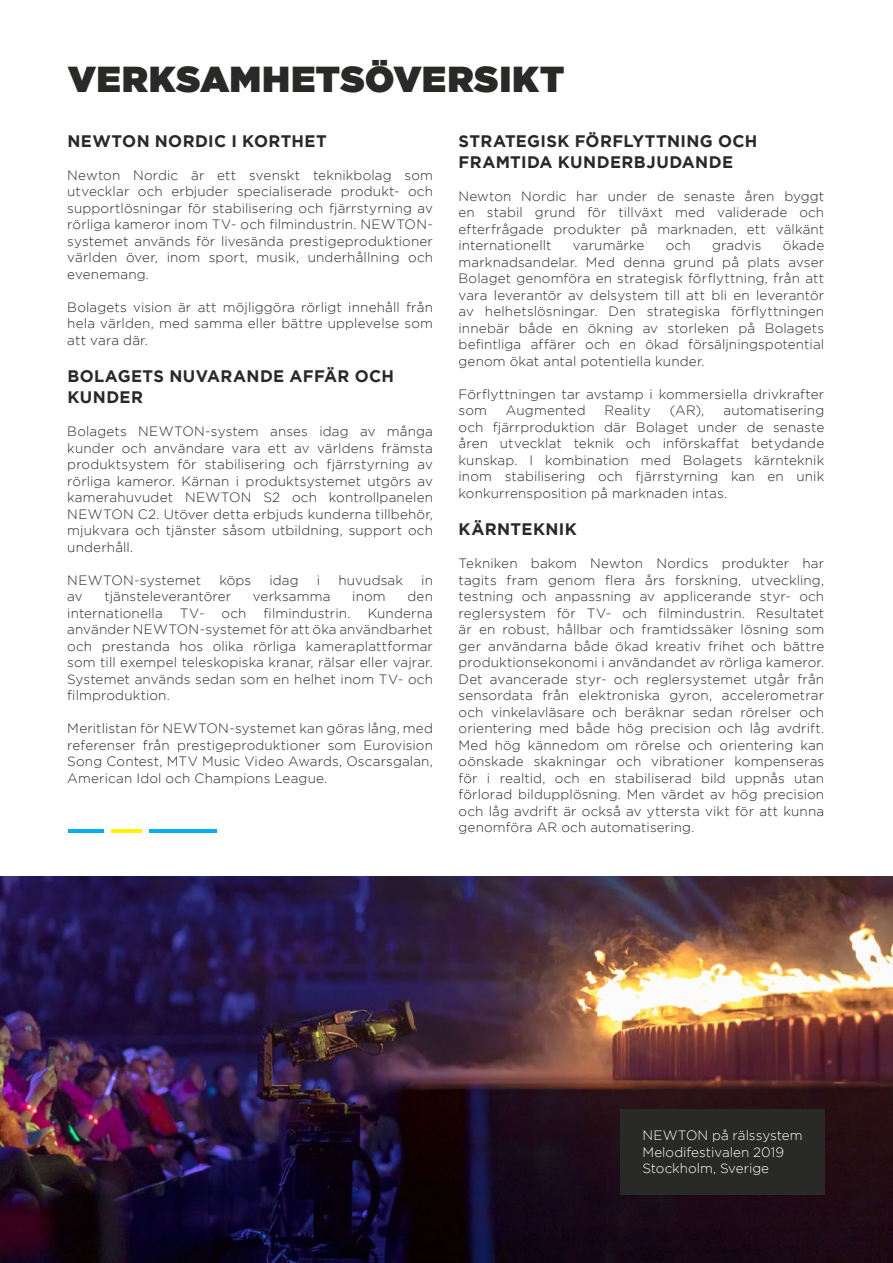
<style>
.page{position:relative;width:893px;height:1263px;background:#fff}
.page>*{position:absolute;margin:0;border:0;box-sizing:border-box;transform-origin:0 0}
.t1{font:36px "Gotham Ultra";letter-spacing:.03em;color:#292928}
.t2{font:700 16.65px/21px "Gotham";letter-spacing:.02em;color:#292928}
.t3{font:300 13.5px/16.5px "Gotham";letter-spacing:.01em;color:#292928;text-align:justify}
.t4{font:300 13.5px/16.5px "Gotham";color:#fff}
</style>
<div class="page">
<img style="left:0;top:876px;width:893px;height:387px">
<div style="left:621px;top:1109px;width:204px;height:85px;background:#292928"></div>
<hr style="left:68px;top:829px;width:35px;height:3px;background:#00aff2">
<hr style="left:111px;top:829px;width:31px;height:3px;background:#fff300">
<hr style="left:149px;top:829px;width:67px;height:3px;background:#00aff2">
<h1 class="t1" style="left:68px;top:59px;width:498px">VERKSAMHETSÖVERSIKT</h1>
<p class="t2" style="left:67px;top:130px;width:261px">NEWTON NORDIC I KORTHET</p>
<p class="t3" style="left:67px;top:167px;width:367px">Newton Nordic är ett svenskt teknikbolag som utvecklar och erbjuder specialiserade produkt- och supportlösningar för stabilisering och fjärrstyrning av rörliga kameror inom TV- och filmindustrin. NEWTON&shy;systemet används för livesända prestigeproduktioner världen över, inom sport, musik, underhållning och evenemang.</p>
<p class="t3" style="left:67px;top:299px;width:367px">Bolagets vision är att möjliggöra rörligt innehåll från hela världen, med samma eller bättre upplevelse som att vara där.</p>
<p class="t2" style="left:67px;top:365px;width:328px">BOLAGETS NUVARANDE AFFÄR OCH<br>KUNDER</p>
<p class="t3" style="left:67px;top:423px;width:367px">Bolagets NEWTON-system anses idag av många kunder och användare vara ett av världens främsta produktsystem för stabilisering och fjärrstyrning av rörliga kameror. Kärnan i produktsystemet utgörs av kamerahuvudet NEWTON S2 och kontrollpanelen NEWTON C2. Utöver detta erbjuds kunderna tillbehör, mjukvara och tjänster såsom utbildning, support och underhåll.</p>
<p class="t3" style="left:67px;top:572px;width:135px">NEWTON-systemet</p>
<p class="t3" style="left:219px;top:572px;width:33px">köps</p>
<p class="t3" style="left:269px;top:572px;width:31px">idag</p>
<p class="t3" style="left:317px;top:572px;width:5px">i</p>
<p class="t3" style="left:338px;top:572px;width:66px">huvudsak</p>
<p class="t3" style="left:421px;top:572px;width:13px">in</p>
<p class="t3" style="left:67px;top:588px;width:17px">av</p>
<p class="t3" style="left:104px;top:588px;width:128px">tjänsteleverantörer</p>
<p class="t3" style="left:253px;top:588px;width:79px">verksamma</p>
<p class="t3" style="left:352px;top:588px;width:35px">inom</p>
<p class="t3" style="left:408px;top:588px;width:27px">den</p>
<p class="t3" style="left:67px;top:605px;width:97px">internationella</p>
<p class="t3" style="left:180px;top:605px;width:26px">TV-</p>
<p class="t3" style="left:222px;top:605px;width:26px">och</p>
<p class="t3" style="left:264px;top:605px;width:89px">filmindustrin.</p>
<p class="t3" style="left:67px;top:605px;width:367px;text-indent:300px">Kunderna använder NEWTON-systemet för att öka användbarhet och prestanda hos olika rörliga kameraplattformar som till exempel teleskopiska kranar, rälsar eller vajrar.<br>Systemet används sedan som en helhet inom TV- och filmproduktion.</p>
<p class="t3" style="left:67px;top:720px;width:367px">Meritlistan för NEWTON-systemet kan göras lång, med referenser från prestigeproduktioner som Eurovision Song Contest, MTV Music Video Awards, Oscarsgalan, American Idol och Champions League.</p>
<p class="t2" style="left:459px;top:130px;width:300px">STRATEGISK FÖRFLYTTNING OCH<br>FRAMTIDA KUNDERBJUDANDE</p>
<p class="t3" style="left:459px;top:188px;width:367px">Newton Nordic har under de senaste åren byggt en stabil grund för tillväxt med validerade och efterfrågade produkter på marknaden, ett välkänt internationellt</p>
<p class="t3" style="left:459px;top:237px;width:367px;text-indent:324px">ökade marknadsandelar. Med denna grund på plats avser Bolaget genomföra en strategisk förflyttning, från att vara leverantör av delsystem till att bli en leverantör av helhetslösningar. Den strategiska förflyttningen innebär både en ökning av storleken på Bolagets befintliga affärer och en ökad försäljningspotential genom ökat antal potentiella kunder.</p>
<p class="t3" style="left:459px;top:386px;width:367px">Förflyttningen tar avstamp i kommersiella drivkrafter som</p>
<p class="t3" style="left:573px;top:237px;width:73px">varumärke</p>
<p class="t3" style="left:666px;top:237px;width:26px">och</p>
<p class="t3" style="left:712px;top:237px;width:51px">gradvis</p>
<p class="t3" style="left:506px;top:402px;width:81px">Augmented</p>
<p class="t3" style="left:605px;top:402px;width:48px">Reality</p>
<p class="t3" style="left:670px;top:402px;width:36px">(AR),</p>
<p class="t3" style="left:459px;top:402px;width:367px;text-indent:265px">automatisering och fjärrproduktion där Bolaget under de senaste åren utvecklat teknik och införskaffat betydande kunskap. I kombination med Bolagets kärnteknik inom stabilisering och fjärrstyrning kan en unik konkurrensposition på marknaden intas.</p>
<p class="t2" style="left:459px;top:518px;width:120px">KÄRNTEKNIK</p>
<p class="t3" style="left:459px;top:555px;width:367px">Tekniken bakom Newton Nordics produkter har tagits fram genom flera års forskning, utveckling, testning och anpassning av applicerande styr- och reglersystem för TV- och filmindustrin. Resultatet är en robust, hållbar och framtidssäker lösning som ger användarna både ökad kreativ frihet och bättre produktionsekonomi i användandet av rörliga kameror.<br>Det avancerade styr- och reglersystemet utgår från sensordata från elektroniska gyron, accelerometrar och vinkelavläsare och beräknar sedan rörelser och orientering med både hög precision och låg avdrift.<br>Med hög kännedom om rörelse och orientering kan oönskade skakningar och vibrationer kompenseras för i realtid, och en stabiliserad bild uppnås utan förlorad bildupplösning. Men värdet av hög precision och låg avdrift är också av yttersta vikt för att kunna genomföra AR och automatisering.</p>
<p class="t4" style="left:642px;top:1127px;width:162px">NEWTON på rälssystem<br>Melodifestivalen 2019<br>Stockholm, Sverige</p>
</div>
